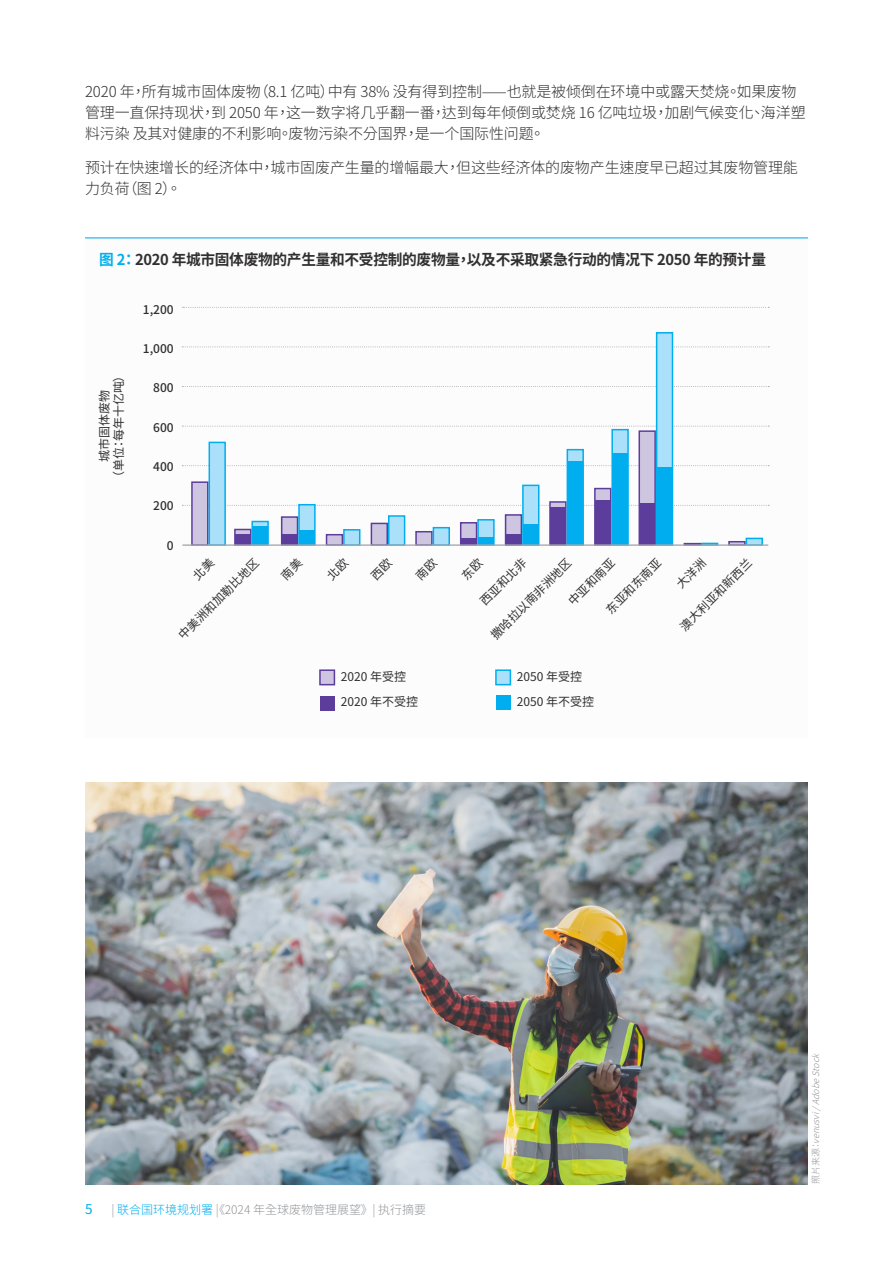
<style>
.page{position:relative;width:893px;height:1263px;background:#fff}
.page>*{position:absolute;margin:0;border:0;box-sizing:border-box;transform-origin:0 0}
.Bodytext{font:300 15px/21px "Noto Sans CJ Ktc";letter-spacing:-.01em;color:#312f30}
.Bodytext-2{font:700 15px "Noto Sans CJ Ktc";letter-spacing:-.02em;color:#312f30}
.t1{font:13.5px "Noto Sans CJ Ktc";color:#00aeef}
.Figure_caption{font:12px/14.4px "Noto Sans CJ Ktc";color:#312f30;text-align:center}
.Figure_text_2{font:12px "Noto Sans CJ Ktc";color:#312f30}
.t2{font:300 12px "Noto Sans CJ Ktc";color:#939598}
.Figure_text_2-2{font:500 12px "Noto Sans CJ Ktc";color:#312f30}
.t3{font:italic 300 9px "Noto Sans CJ Ktc";color:#939598}
.s1{color:#00b1ef}
.s2{color:#00aeef}
.s3{font-style:normal}
</style>
<div class="page">
<hr style="left:85px;top:237px;width:723px;height:1px;background:#00aeef">
<svg style="left:182px;top:307px;width:587px;height:1px"></svg>
<svg style="left:182px;top:346px;width:587px;height:1px"></svg>
<svg style="left:182px;top:386px;width:587px;height:1px"></svg>
<svg style="left:182px;top:426px;width:587px;height:1px"></svg>
<svg style="left:182px;top:465px;width:587px;height:1px"></svg>
<svg style="left:182px;top:505px;width:587px;height:1px"></svg>
<svg style="left:237px;top:532px;width:11px;height:3px"></svg>
<div style="left:235px;top:535px;width:16px;height:10px;background:#5c3d9c"></div>
<div style="left:234px;top:529px;width:17px;height:17px;border:2px solid #5c3d9c"></div>
<div style="left:252px;top:521px;width:16px;height:24px;background:#aae0f9"></div>
<div style="left:252px;top:526px;width:16px;height:19px;background:#00aeef"></div>
<div style="left:251px;top:521px;width:18px;height:25px;border:2px solid #00aeef"></div>
<div style="left:282px;top:517px;width:15px;height:28px;background:#cec5e1"></div>
<div style="left:282px;top:535px;width:15px;height:10px;background:#5c3d9c"></div>
<div style="left:281px;top:516px;width:17px;height:30px;border:2px solid #5c3d9c"></div>
<div style="left:299px;top:505px;width:16px;height:40px;background:#aae0f9"></div>
<div style="left:299px;top:530px;width:16px;height:15px;background:#00aeef"></div>
<div style="left:298px;top:504px;width:18px;height:42px;border:2px solid #00aeef"></div>
<div style="left:327px;top:535px;width:15px;height:10px;background:#cec5e1"></div>
<div style="left:326px;top:534px;width:17px;height:12px;border:2px solid #5c3d9c"></div>
<div style="left:344px;top:530px;width:16px;height:15px;background:#aae0f9"></div>
<div style="left:343px;top:529px;width:17px;height:17px;border:2px solid #00aeef"></div>
<div style="left:371px;top:523px;width:16px;height:22px;background:#cec5e1"></div>
<div style="left:371px;top:523px;width:17px;height:23px;border:2px solid #5c3d9c"></div>
<div style="left:389px;top:516px;width:16px;height:29px;background:#aae0f9"></div>
<div style="left:388px;top:515px;width:17px;height:31px;border:2px solid #00aeef"></div>
<div style="left:192px;top:482px;width:16px;height:63px;background:#cec5e1"></div>
<div style="left:191px;top:481px;width:18px;height:65px;border:2px solid #5c3d9c"></div>
<div style="left:209px;top:442px;width:17px;height:104px;background:#aae0f9;border:2px solid #00aeef"></div>
<div style="left:319px;top:669px;width:16px;height:16px;background:#cec5e1;border:2px solid #5c3d9c"></div>
<div style="left:320px;top:696px;width:14px;height:14px;background:#5c3d9c"></div>
<div style="left:495px;top:669px;width:16px;height:16px;background:#aae0f9;border:2px solid #00aeef"></div>
<div style="left:496px;top:695px;width:14px;height:15px;background:#00aeef"></div>
<div style="left:416px;top:532px;width:16px;height:13px;background:#cec5e1"></div>
<div style="left:415px;top:531px;width:18px;height:15px;border:2px solid #5c3d9c"></div>
<div style="left:433px;top:528px;width:16px;height:17px;background:#aae0f9"></div>
<div style="left:433px;top:527px;width:17px;height:19px;border:2px solid #00aeef"></div>
<div style="left:461px;top:523px;width:16px;height:22px;background:#cec5e1"></div>
<div style="left:461px;top:538px;width:16px;height:7px;background:#5c3d9c"></div>
<div style="left:460px;top:522px;width:17px;height:24px;border:2px solid #5c3d9c"></div>
<div style="left:478px;top:520px;width:16px;height:25px;background:#aae0f9"></div>
<div style="left:478px;top:538px;width:16px;height:7px;background:#00aeef"></div>
<div style="left:477px;top:519px;width:18px;height:27px;border:2px solid #00aeef"></div>
<svg style="left:728px;top:541px;width:18px;height:3px"></svg>
<div style="left:746px;top:538px;width:16px;height:7px;background:#aae0f9"></div>
<div style="left:746px;top:538px;width:17px;height:8px;border:2px solid #00aeef"></div>
<svg style="left:684px;top:543px;width:17px;height:1px"></svg>
<div style="left:701px;top:543px;width:17px;height:3px;border:2px solid #00aeef"></div>
<div style="left:506px;top:515px;width:15px;height:30px;background:#cec5e1"></div>
<div style="left:506px;top:534px;width:15px;height:11px;background:#5c3d9c"></div>
<div style="left:505px;top:514px;width:17px;height:32px;border:2px solid #5c3d9c"></div>
<div style="left:523px;top:485px;width:16px;height:60px;background:#aae0f9"></div>
<div style="left:523px;top:524px;width:16px;height:21px;background:#00aeef"></div>
<div style="left:522px;top:485px;width:17px;height:61px;border:2px solid #00aeef"></div>
<div style="left:550px;top:502px;width:16px;height:43px;background:#cec5e1"></div>
<div style="left:550px;top:507px;width:16px;height:38px;background:#5c3d9c"></div>
<div style="left:549px;top:501px;width:18px;height:45px;border:2px solid #5c3d9c"></div>
<div style="left:567px;top:450px;width:16px;height:95px;background:#aae0f9"></div>
<div style="left:567px;top:461px;width:16px;height:84px;background:#00aeef"></div>
<div style="left:567px;top:449px;width:17px;height:97px;border:2px solid #00aeef"></div>
<div style="left:595px;top:489px;width:16px;height:56px;background:#cec5e1"></div>
<div style="left:595px;top:500px;width:16px;height:45px;background:#5c3d9c"></div>
<div style="left:594px;top:488px;width:17px;height:58px;border:2px solid #5c3d9c"></div>
<div style="left:612px;top:430px;width:16px;height:115px;background:#aae0f9"></div>
<div style="left:612px;top:454px;width:16px;height:91px;background:#00aeef"></div>
<div style="left:611px;top:429px;width:18px;height:117px;border:2px solid #00aeef"></div>
<div style="left:639px;top:431px;width:16px;height:114px;background:#cec5e1"></div>
<div style="left:639px;top:503px;width:16px;height:42px;background:#5c3d9c"></div>
<div style="left:638px;top:430px;width:18px;height:116px;border:2px solid #5c3d9c"></div>
<div style="left:657px;top:333px;width:15px;height:212px;background:#aae0f9"></div>
<div style="left:657px;top:467px;width:15px;height:78px;background:#00aeef"></div>
<div style="left:656px;top:332px;width:17px;height:214px;border:2px solid #00aeef"></div>
<hr style="left:182px;top:544px;width:586px;height:2px;background:#aaabaf">
<img style="left:85px;top:782px;width:723px;height:402px">
<p class="Bodytext" style="left:85px;top:81px;width:722px">2020 年，所有城市固体废物（8.1 亿吨）中有 38% 没有得到控制——也就是被倾倒在环境中或露天焚烧。如果废物管理一直保持现状，到 2050 年，这一数字将几乎翻一番，达到每年倾倒或焚烧 16 亿吨垃圾，加剧气候变化、海洋塑料污染 及其对健康的不利影响。废物污染不分国界，是一个国际性问题。</p>
<p class="Bodytext" style="left:85px;top:157px;width:714px">预计在快速增长的经济体中，城市固废产生量的增幅最大，但这些经济体的废物产生速度早已超过其废物管理能力负荷（图 2）。</p>
<p class="Bodytext-2" style="left:99px;top:251px;width:668px"><span class="s1">图 2：</span> 2020 年城市固体废物的产生量和不受控制的废物量，以及不采取紧急行动的情况下 2050 年的预计量</p>
<p class="Figure_text_2-2" style="left:143px;top:302px;width:32px">1,200</p>
<p class="Figure_text_2-2" style="left:143px;top:342px;width:32px">1,000</p>
<p class="Figure_text_2-2" style="left:153px;top:381px;width:22px">800</p>
<p class="Figure_text_2-2" style="left:153px;top:420px;width:22px">600</p>
<p class="Figure_text_2-2" style="left:153px;top:460px;width:22px">400</p>
<p class="Figure_text_2-2" style="left:153px;top:499px;width:22px">200</p>
<p class="Figure_text_2-2" style="left:167px;top:539px;width:8px">0</p>
<p class="Figure_text_2" style="left:176px;top:632px;width:110px;rotate:-45deg">中美洲和加勒比地区</p>
<p class="Figure_text_2" style="left:477px;top:598px;width:62px;rotate:-45deg">西亚和北非</p>
<p class="Figure_caption" style="left:97px;top:483px;width:115px;rotate:-90deg">城市固体废物<br>（单位：每年十亿吨）</p>
<p class="Figure_text_2" style="left:603px;top:607px;width:74px;rotate:-45deg">东亚和东南亚</p>
<p class="Figure_text_2" style="left:677px;top:624px;width:98px;rotate:-45deg">澳大利亚和新西兰</p>
<p class="Figure_text_2" style="left:488px;top:632px;width:110px;rotate:-45deg">撒哈拉以南非洲地区</p>
<p class="Figure_text_2" style="left:565px;top:598px;width:62px;rotate:-45deg">中亚和南亚</p>
<p class="Figure_caption" style="left:341px;top:669px;width:67px">2020 年受控</p>
<p class="Figure_caption" style="left:341px;top:695px;width:79px">2020 年不受控</p>
<p class="Figure_caption" style="left:517px;top:669px;width:67px">2050 年受控</p>
<p class="Figure_caption" style="left:517px;top:695px;width:79px">2050 年不受控</p>
<p class="t1" style="left:85px;top:1201px;width:9px">5</p>
<p class="t2" style="left:111px;top:1203px;width:316px">| <span class="s2">联合国环境规划署</span> |《2024 年全球废物管理展望》| 执行摘要</p>
<p class="t3" style="left:811px;top:1184px;width:138px;rotate:-90deg"><span class="s3">照片来源：</span> venusvi/AdobeStock</p>
</div>
